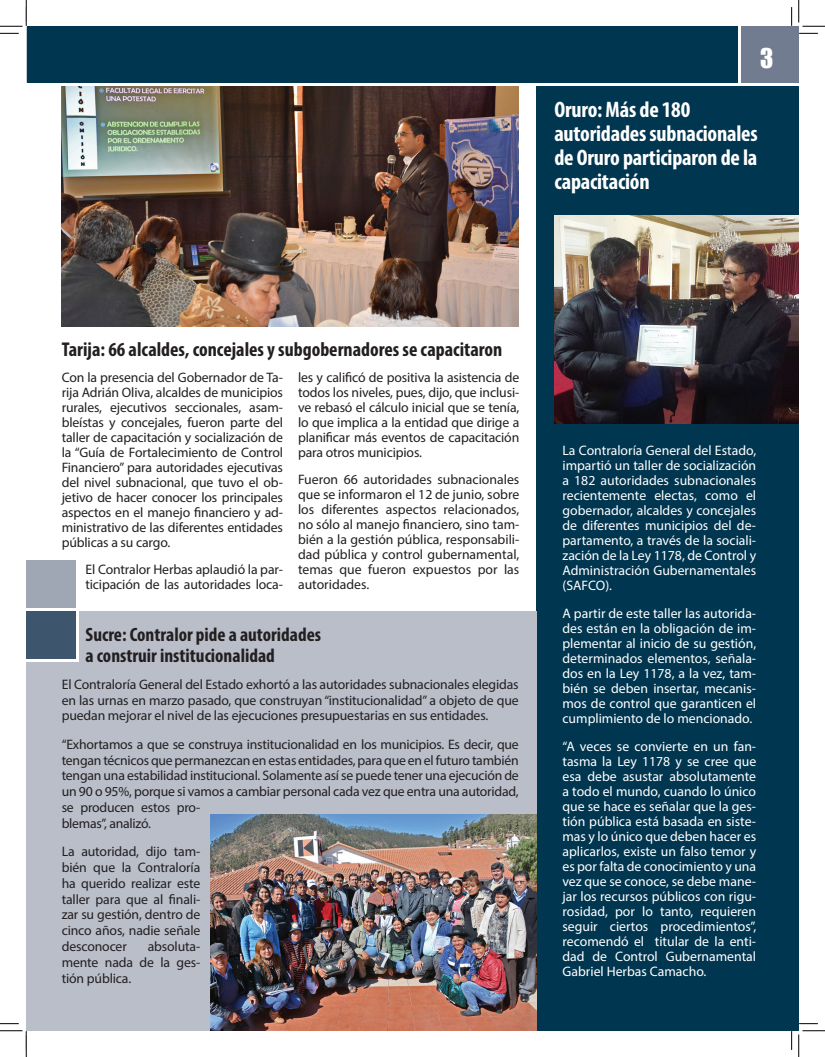
<style>
.page{position:relative;width:825px;height:1057px;background:#fff}
.page>*{position:absolute;margin:0;border:0;box-sizing:border-box;transform-origin:0 0}
.Toc_2{font:25px "Impact";color:#fff}
.Tit_Nota{font:700 condensed 22.5px/23.8px "Myriad Pro";letter-spacing:-.01em;color:#fff}
.Tit_Nota-2{font:700 condensed 20px "Myriad Pro";color:#231f20}
.Tit_Nota-3{font:700 condensed 19.38px/21.2px "Myriad Pro";color:#231f20}
.Parr_Boletín{font:13.75px/15px "Myriad Pro";letter-spacing:-.015em;color:#231f20;text-align:justify}
.Parr_Boletín-2{font:13.75px/15px "Myriad Pro";color:#fff;text-align:justify}
</style>
<div class="page">
<div style="left:27px;top:26px;width:710px;height:57px;background:#013650"></div>
<div style="left:741px;top:26px;width:57px;height:57px;background:#717c90"></div>
<div style="left:536px;top:86px;width:262px;height:944px;background:#013650"></div>
<div style="left:26px;top:611px;width:510px;height:419px;background:#b9bec9"></div>
<img style="left:211px;top:814px;width:325px;height:216px">
<img style="left:62px;top:86px;width:457px;height:240px">
<div style="left:26px;top:556px;width:52px;height:106px;background:#fff"></div>
<div style="left:26px;top:560px;width:50px;height:48px;background:#9fa6b4"></div>
<div style="left:26px;top:611px;width:50px;height:48px;background:#3e556e"></div>
<img style="left:554px;top:215px;width:244px;height:208px">
<svg style="left:0;top:33px;width:19px;height:1px"></svg>
<svg style="left:799px;top:33px;width:19px;height:1px"></svg>
<svg style="left:0;top:1023px;width:19px;height:1px"></svg>
<svg style="left:799px;top:1023px;width:19px;height:1px"></svg>
<svg style="left:791px;top:7px;width:1px;height:19px"></svg>
<svg style="left:791px;top:1031px;width:1px;height:19px"></svg>
<svg style="left:0;top:0;width:27px;height:27px"></svg>
<svg style="left:0;top:1030px;width:27px;height:27px"></svg>
<svg style="left:798px;top:0;width:27px;height:27px"></svg>
<svg style="left:798px;top:1030px;width:27px;height:27px"></svg>
<p class="Toc_2" style="left:760px;top:39px;width:15px">3</p>
<p class="Tit_Nota" style="left:554px;top:98px;width:205px">Oruro: Más de 180 autoridades subnacionales de Oruro participaron de la capacitación</p>
<p class="Tit_Nota-2" style="left:62px;top:337px;width:442px">Tarija: 66 alcaldes, concejales y subgobernadores se capacitaron</p>
<p class="Parr_Boletín" style="left:62px;top:369px;width:223px">Con la presencia del Gobernador de Ta&shy;rija Adrián Oliva, alcaldes de municipios rurales, ejecutivos seccionales, asam&shy;bleístas y concejales, fueron parte del taller de capacitación y socialización de la “Guía de Fortalecimiento de Control Financiero” para autoridades ejecutivas del nivel subnacional, que tuvo el ob&shy;jetivo de hacer conocer los principales aspectos en el manejo financiero y ad&shy;ministrativo de las diferentes entidades públicas a su cargo.</p>
<p class="Parr_Boletín" style="left:85px;top:562px;width:199px">El Contralor Herbas aplaudió la par&shy;ticipación de las autoridades loca-</p>
<p class="Parr_Boletín" style="left:298px;top:369px;width:223px">les y calificó de positiva la asistencia de todos los niveles, pues, dijo, que inclusi&shy;ve rebasó el cálculo inicial que se tenía, lo que implica a la entidad que dirige a planificar más eventos de capacitación para otros municipios.</p>
<p class="Parr_Boletín" style="left:298px;top:472px;width:223px">Fueron 66 autoridades subnacionales que se informaron el 12 de junio, sobre los diferentes aspectos relacionados, no sólo al manejo financiero, sino tam&shy;bién a la gestión pública, responsabili&shy;dad pública y control gubernamental, temas que fueron expuestos por las autoridades.</p>
<p class="Tit_Nota-3" style="left:85px;top:623px;width:237px">Sucre: Contralor pide a autoridades a construir institucionalidad</p>
<p class="Parr_Boletín" style="left:62px;top:676px;width:458px;line-height:15.8px">El Contraloría General del Estado exhortó a las autoridades subnacionales elegidas en las urnas en marzo pasado, que construyan “institucionalidad” a objeto de que puedan mejorar el nivel de las ejecuciones presupuestarias en sus entidades.</p>
<p class="Parr_Boletín" style="left:62px;top:736px;width:458px;line-height:15.8px;text-align:left">“Exhortamos a que se construya institucionalidad en los municipios. Es decir, que tengan técnicos que permanezcan en estas entidades, para que en el futuro también tengan una estabilidad institucional. Solamente así se puede tener una ejecución de un 90 o 95%, porque si vamos a cambiar personal cada vez que entra una autoridad, se producen estos pro-<br>blemas”, analizó.</p>
<p class="Parr_Boletín" style="left:62px;top:843px;width:140px;line-height:15.8px">La autoridad, dijo tam&shy;bién que la Contraloría ha querido realizar este taller para que al finali&shy;zar su gestión, dentro de cinco años, nadie señale desconocer</p>
<p class="Parr_Boletín" style="left:62px;top:938px;width:140px;line-height:15.8px;text-indent:86px">absoluta&shy;mente nada de la ges&shy;tión pública.</p>
<p class="Parr_Boletín-2" style="left:562px;top:443px;width:195px">La Contraloría General del Estado, impartió un taller de socialización a 182 autoridades subnacionales recientemente electas, como el gobernador, alcaldes y concejales de diferentes municipios del de&shy;partamento, a través de la sociali&shy;zación de la Ley 1178, de Control y Administración Gubernamentales (SAFCO).</p>
<p class="Parr_Boletín-2" style="left:562px;top:605px;width:195px">A partir de este taller las autorida&shy;des están en la obligación de im&shy;plementar al inicio de su gestión, determinados elementos, señala&shy;dos en la Ley 1178, a la vez, tam&shy;bién se deben insertar, mecanis&shy;mos de control que garanticen el cumplimiento de lo mencionado.</p>
<p class="Parr_Boletín-2" style="left:562px;top:738px;width:195px">“A veces se convierte en un fan&shy;tasma la Ley 1178 y se cree que esa debe asustar absolutamente a todo el mundo, cuando lo único que se hace es señalar que la ges&shy;tión pública está basada en siste&shy;mas y lo único que deben hacer es aplicarlos, existe un falso temor y es por falta de conocimiento y una vez que se conoce, se debe mane&shy;jar los recursos públicos con rigu&shy;rosidad, por lo tanto, requieren seguir ciertos procedimientos”, recomendó el titular de la enti&shy;dad de Control Gubernamental Gabriel Herbas Camacho.</p>
</div>
